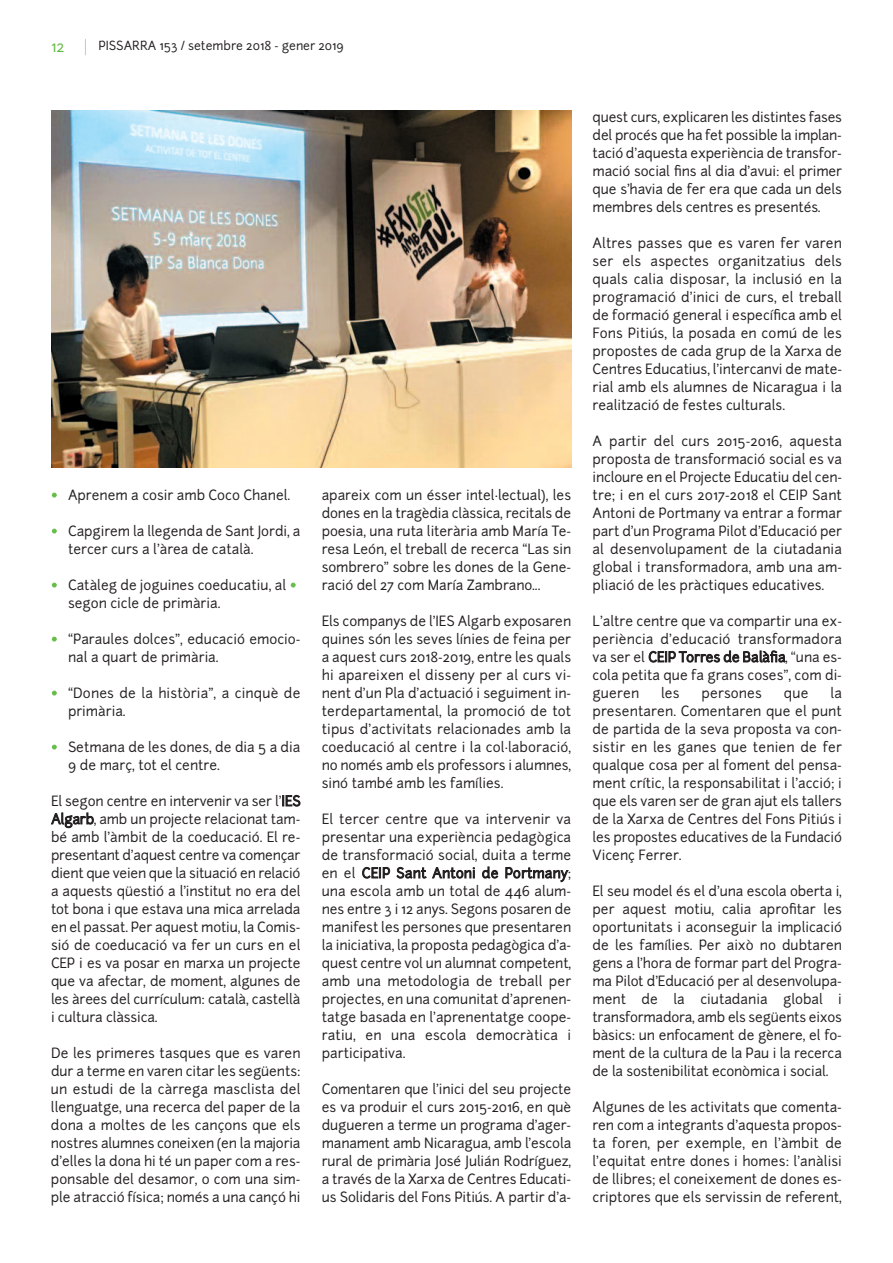
<style>
.page{position:relative;width:893px;height:1263px;background:#fff}
.page>*{position:absolute;margin:0;border:0;box-sizing:border-box;transform-origin:0 0}
.t1{font:15px "Junction";color:#67bd4a}
.t2{font:13.5px/18px "Junction";color:#231f20;text-align:justify}
.t3{font:12px "Junction";color:#231f20}
.s1{color:#67bd4a}
</style>
<div class="page">
<svg style="left:85px;top:39px;width:1px;height:16px"></svg>
<img style="left:51px;top:111px;width:520px;height:356px">
<p class="t1" style="left:51px;top:38px;width:15px">12</p>
<p class="t3" style="left:98px;top:38px;width:247px">PISSARRA 153 / setembre 2018 - gener 2019</p>
<p class="t2" style="left:51px;top:487px;width:241px"><span class="s1">•</span> Aprenem a cosir amb coco chanel.</p>
<p class="t2" style="left:68px;top:523px;width:234px;text-indent:-17px"><span class="s1">•</span> capgirem la llegenda de Sant Jordi, a tercer curs a l’àrea de català.</p>
<p class="t2" style="left:68px;top:577px;width:230px;text-indent:-17px"><span class="s1">•</span> catàleg de joguines coeducatiu, al <span class="s1">• </span>segon cicle de primària.</p>
<p class="t2" style="left:68px;top:631px;width:234px;text-indent:-17px"><span class="s1">•</span> “Paraules dolces”, educació emocio&shy;nal a quart de primària.</p>
<p class="t2" style="left:68px;top:685px;width:234px;text-indent:-17px"><span class="s1">•</span> “dones de la història”, a cinquè de primària.</p>
<p class="t2" style="left:68px;top:739px;width:234px;text-indent:-17px"><span class="s1">•</span> Setmana de les dones, de dia 5 a dia<br>9 de març, tot el centre.</p>
<p class="t2" style="left:51px;top:792px;width:251px">El segon centre en intervenir va ser l’IES Algarb, amb un projecte relacionat tam&shy;bé amb l’àmbit de la coeducació. El re&shy;presentant d’aquest centre va començar dient que veien que la situació en relació a aquests qüestió a l’institut no era del tot bona i que estava una mica arrelada en el passat. Per aquest motiu, la comis&shy;sió de coeducació va fer un curs en el cEP i es va posar en marxa un projecte que va afectar, de moment, algunes de les àrees del currículum: català, castellà i cultura clàssica.</p>
<p class="t2" style="left:51px;top:1044px;width:251px">de les primeres tasques que es varen dur a terme en varen citar les següents: un estudi de la càrrega masclista del llenguatge, una recerca del paper de la dona a moltes de les cançons que els nostres alumnes coneixen (en la majoria d’elles la dona hi té un paper com a res&shy;ponsable del desamor, o com una sim&shy;ple atracció física; només a una cançó hi</p>
<p class="t2" style="left:322px;top:486px;width:251px">apareix com un ésser intel·lectual), les dones en la tragèdia clàssica, recitals de poesia, una ruta literària amb maría Te&shy;resa León, el treball de recerca “Las sin sombrero” sobre les dones de la gene&shy;ració del 27 com maría zambrano...</p>
<p class="t2" style="left:322px;top:612px;width:251px">Els companys de l’IES Algarb exposaren quines són les seves línies de feina per a aquest curs 2018-2019, entre les quals hi apareixen el disseny per al curs vi&shy;nent d’un Pla d’actuació i seguiment in&shy;terdepartamental, la promoció de tot tipus d’activitats relacionades amb la coeducació al centre i la col·laboració, no només amb els professors i alumnes, sinó també amb les famílies.</p>
<p class="t2" style="left:322px;top:810px;width:251px">El tercer centre que va intervenir va presentar una experiència pedagògica de transformació social, duita a terme en el CEIP Sant Antoni de Portmany; una escola amb un total de 446 alum&shy;nes entre 3 i 12 anys. Segons posaren de manifest les persones que presentaren la iniciativa, la proposta pedagògica d’a&shy;quest centre vol un alumnat competent, amb una metodologia de treball per projectes, en una comunitat d’aprenen&shy;tatge basada en l’aprenentatge coope&shy;ratiu, en una escola democràtica i participativa.</p>
<p class="t2" style="left:322px;top:1080px;width:251px">comentaren que l’inici del seu projecte es va produir el curs 2015-2016, en què dugueren a terme un programa d’ager&shy;manament amb nicaragua, amb l’escola rural de primària José Julián Rodríguez, a través de la xarxa de centres Educati&shy;us Solidaris del Fons Pitiús. A partir d’a-</p>
<p class="t2" style="left:592px;top:108px;width:251px">quest curs, explicaren les distintes fases del procés que ha fet possible la implan&shy;tació d’aquesta experiència de transfor&shy;mació social fins al dia d’avui: el primer que s’havia de fer era que cada un dels membres dels centres es presentés.</p>
<p class="t2" style="left:592px;top:234px;width:251px">Altres passes que es varen fer varen ser els aspectes organitzatius dels quals calia disposar, la inclusió en la programació d’inici de curs, el treball de formació general i específica amb el Fons Pitiús, la posada en comú de les propostes de cada grup de la xarxa de centres Educatius, l’intercanvi de mate&shy;rial amb els alumnes de nicaragua i la realització de festes culturals.</p>
<p class="t2" style="left:592px;top:432px;width:251px">A partir del curs 2015-2016, aquesta proposta de transformació social es va incloure en el Projecte Educatiu del cen&shy;tre; i en el curs 2017-2018 el cEIP Sant Antoni de Portmany va entrar a formar part d’un Programa Pilot d’Educació per al desenvolupament de la ciutadania global i transformadora, amb una am&shy;pliació de les pràctiques educatives.</p>
<p class="t2" style="left:592px;top:612px;width:251px">L’altre centre que va compartir una ex&shy;periència d’educació transformadora va ser el CEIP Torres de Balàfia, “una es&shy;cola petita que fa grans coses”, com di&shy;gueren</p>
<p class="t2" style="left:592px;top:684px;width:251px;text-indent:238px">la presentaren. comentaren que el punt de partida de la seva proposta va con&shy;sistir en les ganes que tenien de fer qualque cosa per al foment del pensa&shy;ment crític, la responsabilitat i l’acció; i que els varen ser de gran ajut els tallers de la xarxa de centres del Fons Pitiús i les propostes educatives de la Fundació Vicenç Ferrer.</p>
<p class="t2" style="left:592px;top:882px;width:251px">El seu model és el d’una escola oberta i, per aquest motiu, calia aprofitar les oportunitats i aconseguir la implicació de les famílies. Per això no dubtaren gens a l’hora de formar part del Progra&shy;ma Pilot d’Educació per al desenvolupa&shy;ment de la ciutadania global i transformadora, amb els següents eixos bàsics: un enfocament de gènere, el fo&shy;ment de la cultura de la Pau i la recerca de la sostenibilitat econòmica i social.</p>
<p class="t2" style="left:592px;top:1098px;width:251px">Algunes de les activitats que comenta&shy;ren com a integrants d’aquesta propos&shy;ta foren, per exemple, en l’àmbit de l’equitat entre dones i homes: l’anàlisi de llibres; el coneixement de dones es&shy;criptores que els servissin de referent,</p>
<p class="t2" style="left:661px;top:684px;width:20px">les</p>
<p class="t2" style="left:702px;top:684px;width:62px">persones</p>
<p class="t2" style="left:784px;top:684px;width:26px">que</p>
</div>
